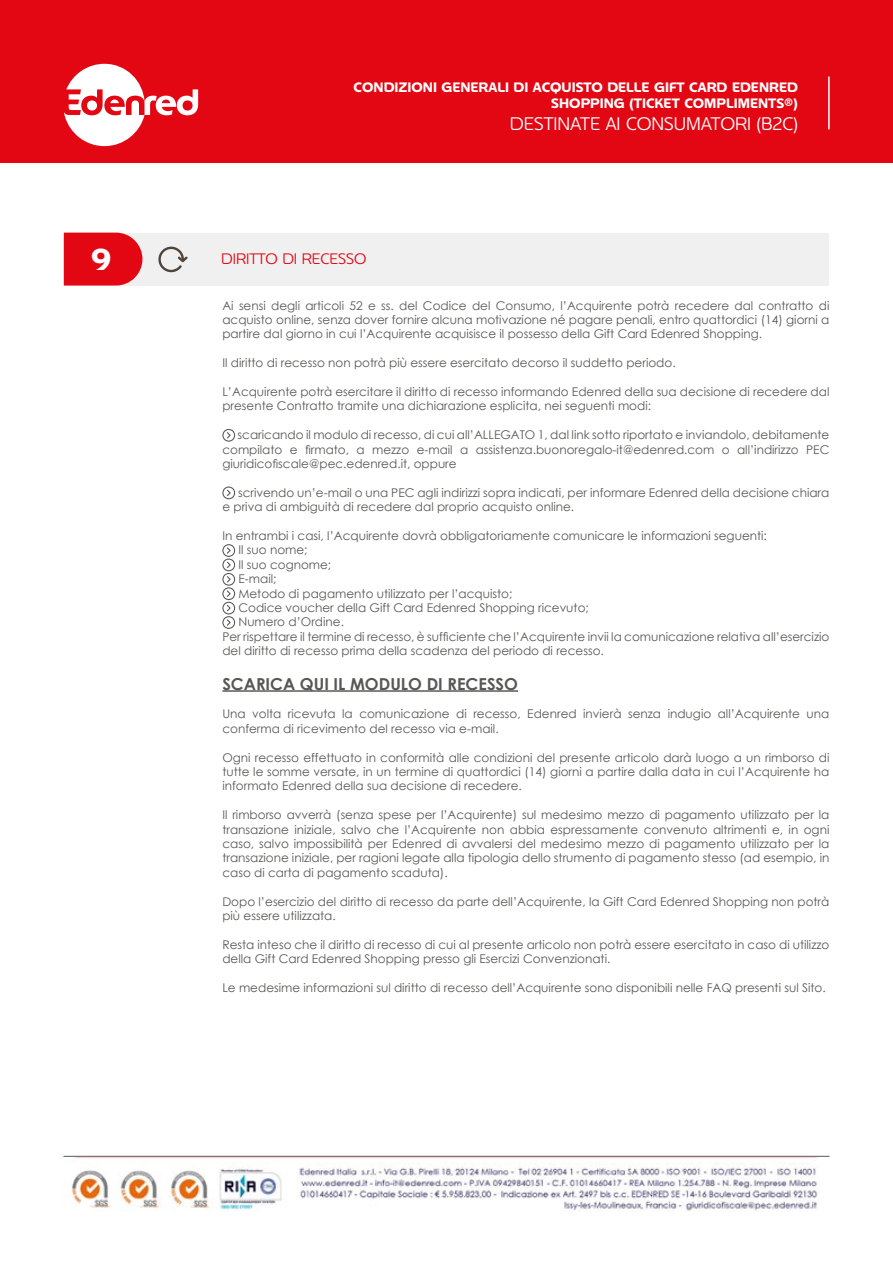
<style>
.page{position:relative;width:893px;height:1263px;background:#fff}
.page>*{position:absolute;margin:0;border:0;box-sizing:border-box;transform-origin:0 0}
.t1{font:700 30px "Edenred";color:#fff}
.t2{font:300 18px "Edenred";color:#fff}
.t3{font:700 16.5px "Century Gothic";color:#575756}
.t4{font:300 15px "Edenred";color:#e30613}
.t5{font:700 13.5px/16.2px "Edenred";color:#fff;text-align:right}
.t6{font:12px/14.4px "Century Gothic";color:#575756}
</style>
<div class="page">
<div style="left:0;top:0;width:893px;height:163px;background:#e30613"></div>
<svg style="left:64px;top:64px;width:134px;height:82px"></svg>
<hr style="left:64px;top:1156px;width:765px;height:1px;background:#575756">
<hr style="left:828px;top:77px;width:2px;height:52px;background:#fff">
<img style="left:63px;top:1158px;width:755px;height:53px">
<hr style="left:222px;top:690px;width:296px;height:2px;background:#575756">
<svg style="left:222px;top:429px;width:14px;height:13px"></svg>
<svg style="left:222px;top:486px;width:14px;height:13px"></svg>
<svg style="left:222px;top:544px;width:14px;height:85px"></svg>
<div style="left:64px;top:233px;width:765px;height:53px;background:#f0f0f0"></div>
<svg style="left:64px;top:233px;width:78px;height:53px"></svg>
<svg style="left:158px;top:247px;width:30px;height:25px"></svg>
<p class="t5" style="left:354px;top:79px;width:446px">CONDIZIONI GENERALI DI ACQUISTO DELLE GIFT CARD EDENRED<br>SHOPPING (TICKET COMPLIMENTS®)</p>
<h2 class="t2" style="left:510px;top:111px;width:290px">DESTINATE AI CONSUMATORI (B2C)</h2>
<h1 class="t1" style="left:91px;top:239px;width:22px">9</h1>
<p class="t4" style="left:221px;top:249px;width:147px">DIRITTO DI RECESSO</p>
<p class="t6" style="left:222px;top:298px;width:608px;text-align:justify">Ai sensi degli articoli 52 e ss. del Codice del Consumo, l’Acquirente potrà recedere dal contratto di acquisto online, senza dover fornire alcuna motivazione né pagare penali, entro quattordici (14) giorni a partire dal giorno in cui l’Acquirente acquisisce il possesso della Gift Card Edenred Shopping.</p>
<p class="t6" style="left:222px;top:355px;width:455px">Il diritto di recesso non potrà più essere esercitato decorso il suddetto periodo.</p>
<p class="t6" style="left:222px;top:384px;width:608px">L’Acquirente potrà esercitare il diritto di recesso informando Edenred della sua decisione di recedere dal presente Contratto tramite una dichiarazione esplicita, nei seguenti modi:</p>
<p class="t6" style="left:222px;top:427px;width:608px;text-align:justify;text-indent:15px">scaricando il modulo di recesso, di cui all’ALLEGATO 1, dal link sotto riportato e inviandolo, debitamente compilato e firmato, a mezzo e-mail a assistenza.buonoregalo-it@edenred.com o all’indirizzo PEC giuridicofiscale@pec.edenred.it, oppure</p>
<p class="t6" style="left:222px;top:485px;width:608px;text-indent:16px">scrivendo un’e-mail o una PEC agli indirizzi sopra indicati, per informare Edenred della decisione chiara e priva di ambiguità di recedere dal proprio acquisto online.</p>
<p class="t6" style="left:222px;top:528px;width:546px">In entrambi i casi, l’Acquirente dovrà obbligatoriamente comunicare le informazioni seguenti:</p>
<p class="t6" style="left:238px;top:543px;width:71px">Il suo nome;</p>
<p class="t6" style="left:238px;top:557px;width:94px">Il suo cognome;</p>
<p class="t6" style="left:238px;top:571px;width:39px">E-mail;</p>
<p class="t6" style="left:238px;top:586px;width:275px">Metodo di pagamento utilizzato per l’acquisto;</p>
<p class="t6" style="left:238px;top:600px;width:352px">Codice voucher della Gift Card Edenred Shopping ricevuto;</p>
<p class="t6" style="left:238px;top:615px;width:107px">Numero d’Ordine.</p>
<p class="t6" style="left:222px;top:629px;width:608px">Per rispettare il termine di recesso, è sufficiente che l’Acquirente invii la comunicazione relativa all’esercizio</p>
<p class="t6" style="left:222px;top:643px;width:383px">del diritto di recesso prima della scadenza del periodo di recesso.</p>
<h3 class="t3" style="left:222px;top:671px;width:297px">SCARICA QUI IL MODULO DI RECESSO</h3>
<p class="t6" style="left:222px;top:706px;width:608px">Una volta ricevuta la comunicazione di recesso, Edenred invierà senza indugio all’Acquirente una conferma di ricevimento del recesso via e-mail.</p>
<p class="t6" style="left:222px;top:750px;width:608px;text-align:justify">Ogni recesso effettuato in conformità alle condizioni del presente articolo darà luogo a un rimborso di tutte le somme versate, in un termine di quattordici (14) giorni a partire dalla data in cui l’Acquirente ha informato Edenred della sua decisione di recedere.</p>
<p class="t6" style="left:222px;top:807px;width:608px;text-align:justify">Il rimborso avverrà (senza spese per l’Acquirente) sul medesimo mezzo di pagamento utilizzato per la transazione iniziale, salvo che l’Acquirente non abbia espressamente convenuto altrimenti e, in ogni caso, salvo impossibilità per Edenred di avvalersi del medesimo mezzo di pagamento utilizzato per la transazione iniziale, per ragioni legate alla tipologia dello strumento di pagamento stesso (ad esempio, in caso di carta di pagamento scaduta).</p>
<p class="t6" style="left:222px;top:894px;width:608px">Dopo l’esercizio del diritto di recesso da parte dell’Acquirente, la Gift Card Edenred Shopping non potrà più essere utilizzata.</p>
<p class="t6" style="left:222px;top:937px;width:608px">Resta inteso che il diritto di recesso di cui al presente articolo non potrà essere esercitato in caso di utilizzo della Gift Card Edenred Shopping presso gli Esercizi Convenzionati.</p>
<p class="t6" style="left:222px;top:980px;width:605px">Le medesime informazioni sul diritto di recesso dell’Acquirente sono disponibili nelle FAQ presenti sul Sito.</p>
</div>
